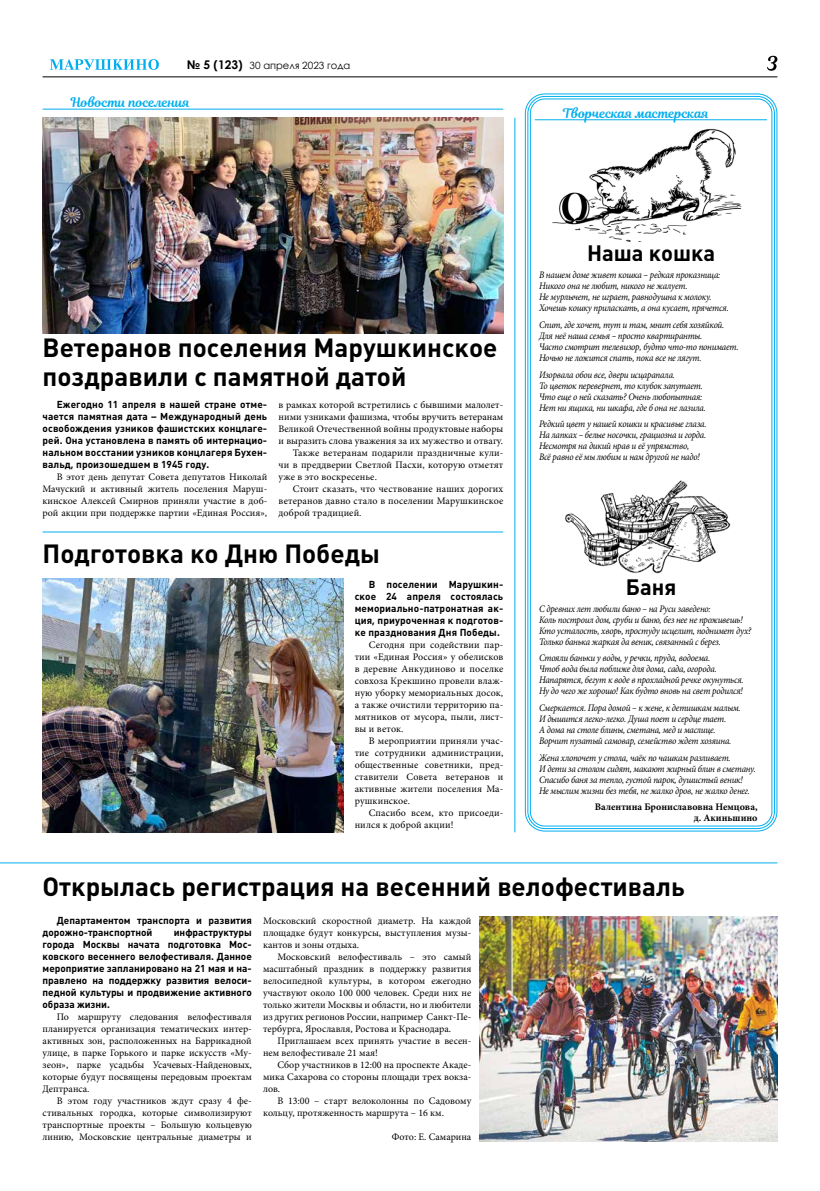
<style>
.page{position:relative;width:820px;height:1191px;background:#fff}
.page>*{position:absolute;margin:0;border:0;box-sizing:border-box;transform-origin:0 0}
.t1{font:700 26px/29px "Plumb C";color:#000}
.t2{font:700 22px "Plumb C";color:#000}
.t3{font:13px "Magnolia Script";color:#00aeef}
.t4{font:10px/12px "Minion Pro";letter-spacing:.005em;color:#000;text-align:justify}
.t5{font:italic 10px/11px "Minion Pro";letter-spacing:-.02em;color:#000;scale:.9 1}
.t6{font:700 10px/12px "Plumb C";color:#000;text-align:justify}
.t7{font:700 10px/11px "Minion Pro";color:#000;text-align:right}
.t8{font:10px "Century Gothic";color:#000}
.s1{font-weight:700;font-size:12px}
</style>
<div class="page">
<hr style="left:43px;top:76px;width:734px;height:1px;background:#000">
<svg style="left:50px;top:59px;width:109px;height:11px"></svg>
<div style="left:524px;top:93px;width:253px;height:738px;border:1px solid #00aeef;border-radius:20px"></div>
<div style="left:527px;top:96px;width:247px;height:733px;border:1px solid #00aeef;border-radius:17px"></div>
<div style="left:529px;top:98px;width:243px;height:728px;border:1px solid #00aeef;border-radius:15px"></div>
<svg style="left:767px;top:56px;width:10px;height:15px"></svg>
<hr style="left:43px;top:109px;width:460px;height:1px;background:#00aeef">
<hr style="left:534px;top:119px;width:232px;height:1px;background:#00aeef">
<img style="left:43px;top:578px;width:300px;height:254px">
<img style="left:43px;top:118px;width:460px;height:215px">
<img style="left:479px;top:916px;width:298px;height:225px">
<hr style="left:43px;top:532px;width:460px;height:1px;background:#00aeef">
<hr style="left:0;top:862px;width:777px;height:1px;background:#00aeef">
<hr style="left:514px;top:118px;width:1px;height:714px;background:#00aeef">
<img style="left:552px;top:128px;width:190px;height:113px">
<img style="left:565px;top:480px;width:166px;height:94px">
<p class="t8" style="left:186px;top:58px;width:165px"><span class="s1">№ 5 (123)</span> 30 апреля 2023 года</p>
<h3 class="t3" style="left:71px;top:93px;width:120px">Новости поселения</h3>
<h3 class="t3" style="left:563px;top:104px;width:147px">Творческая мастерская</h3>
<h1 class="t1" style="left:43px;top:333px;width:456px">Ветеранов поселения Марушкинское поздравили с памятной датой</h1>
<p class="t6" style="left:43px;top:398px;width:226px;text-indent:14px">Ежегодно 11 апреля в нашей стране отме&shy;чается памятная дата – Международный день освобождения узников фашистских концлаге&shy;рей. Она установлена в память об интернацио&shy;нальном восстании узников концлагеря Бухен&shy;вальд, произошедшем в 1945 году.</p>
<p class="t4" style="left:43px;top:471px;width:226px;text-indent:14px">В этот день депутат Совета депутатов Николай Мачуский и активный житель поселения Маруш&shy;кинское Алексей Смирнов приняли участие в доб&shy;рой акции при поддержке партии «Единая Россия»,</p>
<p class="t4" style="left:278px;top:399px;width:226px">в рамках которой встретились с бывшими малолет-</p>
<p class="t4" style="left:278px;top:411px;width:226px">ними узниками фашизма, чтобы вручить ветеранам</p>
<p class="t4" style="left:278px;top:423px;width:226px">Великой Отечественной войны продуктовые наборы</p>
<p class="t4" style="left:278px;top:435px;width:226px">и выразить слова уважения за их мужество и отвагу.</p>
<p class="t4" style="left:293px;top:447px;width:212px">Также ветеранам подарили праздничные кули-</p>
<p class="t4" style="left:278px;top:459px;width:226px">чи в преддверии Светлой Пасхи, которую отметят</p>
<p class="t4" style="left:278px;top:471px;width:100px">уже в это воскресенье.</p>
<p class="t4" style="left:293px;top:483px;width:212px">Стоит сказать, что чествование наших дорогих</p>
<p class="t4" style="left:278px;top:495px;width:226px">ветеранов давно стало в поселении Марушкинское</p>
<p class="t4" style="left:278px;top:507px;width:84px">доброй традицией.</p>
<h1 class="t1" style="left:43px;top:539px;width:339px">Подготовка ко Дню Победы</h1>
<p class="t6" style="left:354px;top:578px;width:150px;text-indent:14px">В поселении Марушкин&shy;ское 24 апреля состоялась мемориально-патронатная ак&shy;ция, приуроченная к подготов&shy;ке празднования Дня Победы.</p>
<p class="t4" style="left:354px;top:639px;width:150px;text-indent:14px">Сегодня при содействии пар&shy;тии «Единая Россия» у обелисков в деревне Анкудиново и поселке совхоза Крекшино провели влаж&shy;ную уборку мемориальных досок, а также очистили территорию па&shy;мятников от мусора, пыли, лист&shy;вы и веток.</p>
<p class="t4" style="left:354px;top:735px;width:150px;text-indent:14px">В мероприятии приняли учас&shy;тие сотрудники администрации, общественные советники, пред&shy;ставители Совета ветеранов и активные жители поселения Ма&shy;рушкинское.</p>
<p class="t4" style="left:354px;top:807px;width:150px;text-indent:14px">Спасибо всем, кто присоеди&shy;нился к доброй акции!</p>
<h2 class="t2" style="left:586px;top:241px;width:130px">Наша кошка</h2>
<p class="t5" style="left:539px;top:269px;width:212px">В нашем доме живет кошка – редкая проказница:<br>Никого она не любит, никого не жалует.<br>Не мурлычет, не играет, равнодушна к молоку.<br>Хочешь кошку приласкать, а она кусает, прячется.</p>
<p class="t5" style="left:539px;top:319px;width:223px">Спит, где хочет, тут и там, мнит себя хозяйкой.<br>Для неё наша семья – просто квартиранты.<br>Часто смотрит телевизор, будто что-то понимает.<br>Ночью не ложится спать, пока все не лягут.</p>
<p class="t5" style="left:539px;top:369px;width:187px">Изорвала обои все, двери исцарапала.<br>То цветок перевернет, то клубок запутает.<br>Что еще о ней сказать? Очень любопытная:<br>Нет ни ящика, ни шкафа, где б она не лазила.</p>
<p class="t5" style="left:539px;top:418px;width:187px">Редкий цвет у нашей кошки и красивые глаза.<br>На лапках – белые носочки, грациозна и горда.<br>Несмотря на дикий нрав и её упрямство,<br>Всё равно её мы любим и нам другой не надо!</p>
<h2 class="t2" style="left:625px;top:574px;width:52px">Баня</h2>
<p class="t5" style="left:539px;top:603px;width:237px">С древних лет любили баню – на Руси заведено:<br>Коль построил дом, сруби и баню, без нее не проживешь!<br>Кто усталость, хворь, простуду исцелит, поднимет дух?<br>Только банька жаркая да веник, связанный с берез.</p>
<p class="t5" style="left:539px;top:652px;width:229px">Стояли баньки у воды, у речки, пруда, водоема.<br>Чтоб вода была поближе для дома, сада, огорода.<br>Напарятся, бегут к воде в прохладной речке окунуться.<br>Ну до чего же хорошо! Как будто вновь на свет родился!</p>
<p class="t5" style="left:539px;top:702px;width:225px">Смеркается. Пора домой – к жене, к детишкам малым.<br>И дышится легко-легко. Душа поет и сердце тает.<br>А дома на столе блины, сметана, мед и маслице.<br>Ворчит пузатый самовар, семейство ждет хозяина.</p>
<p class="t5" style="left:539px;top:752px;width:242px">Жена хлопочет у стола, чаёк по чашкам разливает.<br>И дети за столом сидят, макают жирный блин в сметану.<br>Спасибо баня за тепло, густой парок, душистый веник!<br>Не мыслим жизни без тебя, не жалко дров, не жалко денег.</p>
<p class="t7" style="left:594px;top:801px;width:164px">Валентина Брониславовна Немцова, д. Акиньшино</p>
<h1 class="t1" style="left:43px;top:872px;width:643px">Открылась регистрация на весенний велофестиваль</h1>
<p class="t6" style="left:43px;top:914px;width:211px;text-indent:14px">Департаментом транспорта и развития дорожно-транспортной</p>
<p class="t6" style="left:43px;top:926px;width:211px;text-indent:131px">инфраструктуры города Москвы начата подготовка Мос&shy;ковского весеннего велофестиваля. Данное мероприятие запланировано на 21 мая и на&shy;правлено на поддержку развития велоси&shy;педной культуры и продвижение активного образа жизни.</p>
<p class="t4" style="left:43px;top:1011px;width:211px;text-indent:14px">По маршруту следования велофестиваля планируется организация тематических интер&shy;активных зон, расположенных на Баррикадной улице, в парке Горького и парке искусств «Му&shy;зеон», парке усадьбы Усачевых-Найденовых, которые будут посвящены передовым проектам Дептранса.</p>
<p class="t4" style="left:43px;top:1095px;width:211px;text-indent:14px">В этом году участников ждут сразу 4 фе&shy;стивальных городка, которые символизируют транспортные проекты – Большую кольцевую линию, Московские центральные диаметры и</p>
<p class="t4" style="left:263px;top:915px;width:209px">Московский скоростной диаметр. На каждой площадке будут конкурсы, выступления музы&shy;кантов и зоны отдыха.</p>
<p class="t4" style="left:263px;top:951px;width:210px;text-indent:14px">Московский велофестиваль – это самый масштабный праздник в поддержку развития велосипедной культуры, в котором ежегодно участвуют около 100 000 человек. Среди них не только жители Москвы и области, но и любители из других регионов России, например Санкт-Пе&shy;тербурга, Ярославля, Ростова и Краснодара.</p>
<p class="t4" style="left:263px;top:1035px;width:209px;text-indent:14px">Приглашаем всех принять участие в весен&shy;нем велофестивале 21 мая!</p>
<p class="t4" style="left:263px;top:1059px;width:210px;text-indent:14px">Сбор участников в 12:00 на проспекте Акаде&shy;мика Сахарова со стороны площади трех вокза&shy;лов.</p>
<p class="t4" style="left:263px;top:1095px;width:209px;text-indent:14px">В 13:00 – старт велоколонны по Садовому кольцу, протяженность маршрута – 16 км.</p>
<p class="t4" style="left:391px;top:1131px;width:81px">Фото: Е. Самарина</p>
</div>
